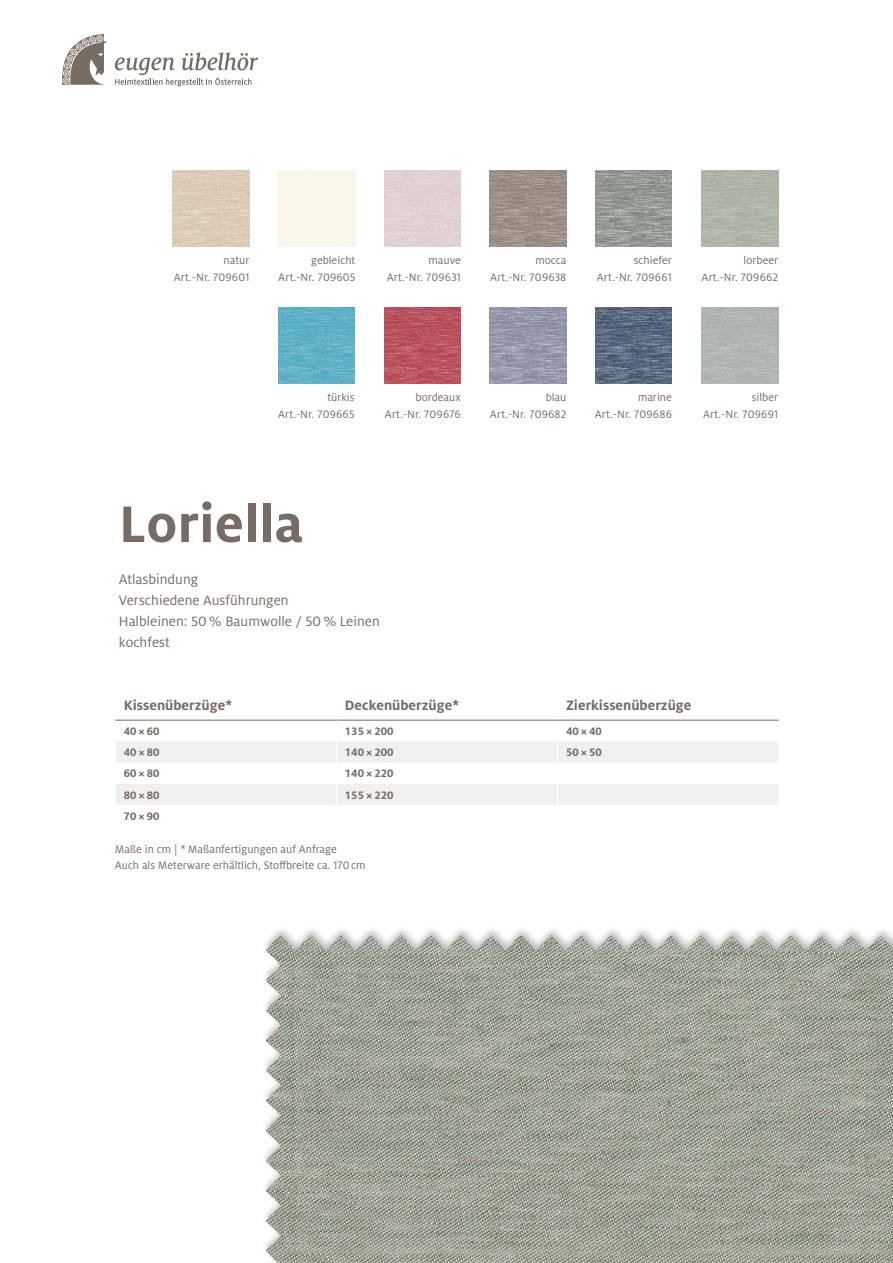
<style>
.page{position:relative;width:893px;height:1263px;background:#fff}
.page>*{position:absolute;margin:0;border:0;box-sizing:border-box;transform-origin:0 0}
.t1{font:700 57px "Milo Pro";letter-spacing:.005em;color:#776c64}
.t2{font:15px/21px "Milo Pro";color:#776c64}
.t3{font:700 15px "Milo Pro";color:#776c64}
.t4{font:12px/16.5px "Milo Pro";color:#776c64;text-align:right}
.t5{font:700 12px "Milo Pro";color:#776c64}
</style>
<div class="page">
<div style="left:261px;top:925px;width:632px;height:338px;background:#1a1a18;opacity:.3"></div>
<img style="left:266px;top:935px;width:627px;height:328px">
<hr style="left:558px;top:720px;width:221px;height:1px;background:#776c64">
<hr style="left:115px;top:720px;width:221px;height:1px;background:#776c64">
<hr style="left:336px;top:720px;width:222px;height:1px;background:#776c64">
<svg style="left:116px;top:742px;width:663px;height:63px"></svg>
<img style="left:702px;top:170px;width:76px;height:77px">
<img style="left:702px;top:307px;width:76px;height:77px">
<img style="left:278px;top:307px;width:77px;height:77px">
<img style="left:173px;top:170px;width:76px;height:77px">
<div style="left:384px;top:170px;width:77px;height:77px;background:#e0d2d2"></div>
<img style="left:490px;top:307px;width:76px;height:77px">
<img style="left:595px;top:307px;width:77px;height:77px">
<img style="left:384px;top:307px;width:77px;height:77px">
<img style="left:490px;top:170px;width:76px;height:77px">
<img style="left:595px;top:170px;width:77px;height:77px">
<svg style="left:62px;top:34px;width:45px;height:51px"></svg>
<svg style="left:115px;top:52px;width:143px;height:34px"></svg>
<p class="t4" style="left:278px;top:252px;width:79px">gebleicht<br>Art.-Nr. 709605</p>
<p class="t4" style="left:174px;top:252px;width:77px">natur<br>Art.-Nr. 709601</p>
<p class="t4" style="left:387px;top:252px;width:76px">mauve<br>Art.-Nr. 709631</p>
<p class="t4" style="left:490px;top:252px;width:78px">mocca<br>Art.-Nr. 709638</p>
<p class="t4" style="left:597px;top:252px;width:77px">schiefer<br>Art.-Nr. 709661</p>
<p class="t4" style="left:701px;top:252px;width:78px">lorbeer<br>Art.-Nr. 709662</p>
<p class="t4" style="left:278px;top:389px;width:78px">türkis<br>Art.-Nr. 709665</p>
<p class="t4" style="left:385px;top:389px;width:78px">bordeaux<br>Art.-Nr. 709676</p>
<p class="t4" style="left:490px;top:389px;width:78px">blau<br>Art.-Nr. 709682</p>
<p class="t4" style="left:595px;top:389px;width:79px">marine<br>Art.-Nr. 709686</p>
<p class="t4" style="left:703px;top:389px;width:77px">silber<br>Art.-Nr. 709691</p>
<h1 class="t1" style="left:119px;top:492px;width:186px">Loriella</h1>
<p class="t2" style="left:119px;top:569px;width:262px">Atlasbindung<br>Verschiedene Ausführungen<br>Halbleinen: 50 % Baumwolle / 50 % Leinen kochfest</p>
<p class="t3" style="left:124px;top:697px;width:110px">Kissenüberzüge*</p>
<p class="t3" style="left:345px;top:697px;width:116px">Deckenüberzüge*</p>
<p class="t3" style="left:566px;top:697px;width:127px">Zierkissenüberzüge</p>
<p class="t5" style="left:124px;top:724px;width:37px">40×60</p>
<p class="t5" style="left:345px;top:724px;width:50px">135 × 200</p>
<p class="t5" style="left:566px;top:724px;width:37px">40×40</p>
<p class="t5" style="left:124px;top:745px;width:37px">40×80</p>
<p class="t5" style="left:345px;top:745px;width:50px">140 × 200</p>
<p class="t5" style="left:566px;top:745px;width:37px">50×50</p>
<p class="t5" style="left:124px;top:767px;width:37px">60×80</p>
<p class="t5" style="left:345px;top:767px;width:50px">140 × 220</p>
<p class="t5" style="left:124px;top:788px;width:37px">80×80</p>
<p class="t5" style="left:345px;top:788px;width:50px">155 × 220</p>
<p class="t5" style="left:124px;top:809px;width:37px">70×90</p>
<p class="t4" style="left:115px;top:841px;width:252px;text-align:left">Maße in cm | * Maßanfertigungen auf Anfrage<br>Auch als Meterware erhältlich, Stoffbreite ca. 170cm</p>
</div>
